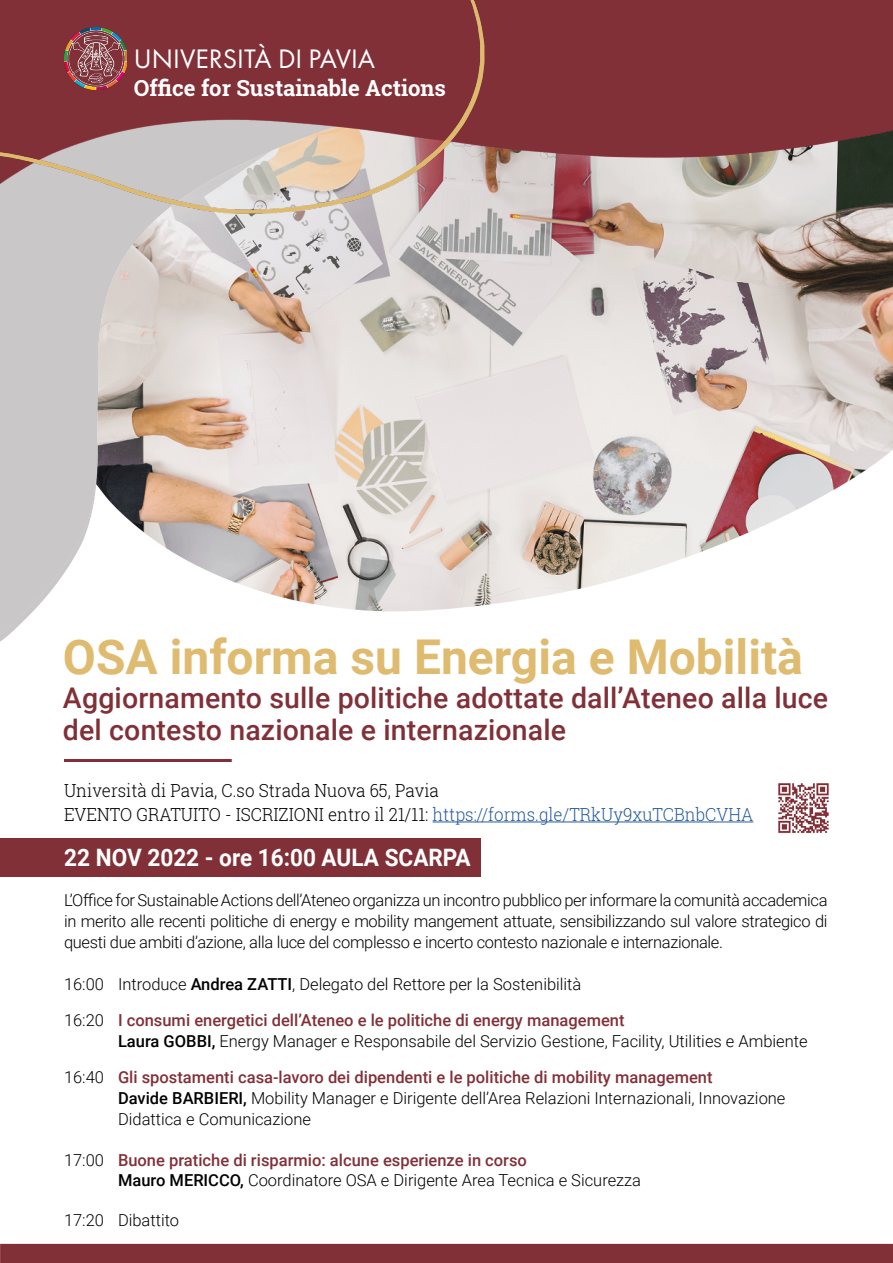
<style>
.page{position:relative;width:893px;height:1263px;background:#fff}
.page>*{position:absolute;margin:0;border:0;box-sizing:border-box;transform-origin:0 0}
.t1{font:700 48px "Roboto";color:#dfbb70}
.t2{font:500 28.5px/31.5px "Roboto";letter-spacing:.005em;color:#823038}
.t3{font:27.75px "Futura PT";color:#fff}
.t4{font:700 24px "Roboto";color:#fff;scale:.94 1}
.t5{font:700 22.2px "Roboto Slab";color:#fff}
.t6{font:300 18px/24px "Roboto Slab";color:#020203;scale:.94 1}
.t7{font:300 16.5px/21px "Roboto";color:#000}
.t8{font:500 16.5px/36px "Roboto";color:#823038}
.s1{color:#275b9b}
.s2{font-weight:300;color:#000}
.s3{color:#000}
.s4{font-weight:500}
.s5{font-weight:500;color:#823038}
</style>
<div class="page">
<img style="left:360px;top:198px;width:533px;height:246px">
<img style="left:360px;top:444px;width:533px;height:433px">
<img style="left:0;top:283px;width:360px;height:359px">
<img style="left:522px;top:0;width:371px;height:198px">
<img style="left:0;top:0;width:522px;height:283px">
<div style="left:0;top:838px;width:480px;height:39px;background:#823038"></div>
<hr style="left:64px;top:759px;width:168px;height:3px;background:#823038">
<hr style="left:433px;top:821px;width:320px;height:1px;background:#275b9b">
<img style="left:65px;top:28px;width:62px;height:61px">
<div style="left:4px;top:1247px;width:885px;height:12px;background:#823038"></div>
<div style="left:0;top:1244px;width:893px;height:19px;border:8px solid #823038"></div>
<img style="left:771px;top:778px;width:64px;height:60px">
<h3 class="t3" style="left:134px;top:43px;width:243px">UNIVERSITÀ DI PAVIA</h3>
<h3 class="t5" style="left:134px;top:73px;width:314px">Office for Sustainable Actions</h3>
<h1 class="t1" style="left:63px;top:624px;width:742px">OSA informa su Energia e Mobilità</h1>
<h2 class="t2" style="left:63px;top:681px;width:767px">Aggiornamento sulle politiche adottate dall’Ateneo alla luce del contesto nazionale e internazionale</h2>
<p class="t6" style="left:64px;top:778px;width:735px">Università di Pavia, C.so Strada Nuova 65, Pavia<br>EVENTO GRATUITO - ISCRIZIONI entro il 21/11: <span class="s1">https://forms.gle/TRkUy9xuTCBnbCVHA</span></p>
<h3 class="t4" style="left:64px;top:840px;width:434px">22 NOV 2022 - ore 16:00 AULA SCARPA</h3>
<p class="t7" style="left:64px;top:889px;width:765px;text-align:justify">L’Office for Sustainable Actions dell’Ateneo organizza un incontro pubblico per informare la comunità accademica in merito alle recenti politiche di energy e mobility mangement attuate, sensibilizzando sul valore strategico di questi due ambiti d’azione, alla luce del complesso e incerto contesto nazionale e internazionale.</p>
<p class="t8" style="left:64px;top:966px;width:562px"><span class="s2">16:00 Introduce</span> <span class="s3">Andrea ZATTI</span><span class="s2">, Delegato del Rettore per la Sostenibilità<br>16:20</span> I consumi energetici dell’Ateneo e le politiche di energy management</p>
<p class="t7" style="left:64px;top:1023px;width:745px;line-height:36px;text-indent:54px"><span class="s4">Laura GOBBI,</span> Energy Manager e Responsabile del Servizio Gestione, Facility, Utilities e Ambiente<br>16:40 <span class="s5">Gli spostamenti casa-lavoro dei dipendenti e le politiche di mobility management</span></p>
<p class="t7" style="left:118px;top:1087px;width:669px"><span class="s4">Davide BARBIERI,</span> Mobility Manager e Dirigente dell’Area Relazioni Internazionali, Innovazione<br>Didattica e Comunicazione</p>
<p class="t7" style="left:118px;top:1150px;width:525px;line-height:19.8px;text-indent:-54px">17:00 <span class="s5">Buone pratiche di risparmio: alcune esperienze in corso<br></span><span class="s4">Mauro MERICCO,</span> Coordinatore OSA e Dirigente Area Tecnica e Sicurezza</p>
<p class="t7" style="left:64px;top:1209px;width:117px">17:20 Dibattito</p>
</div>
